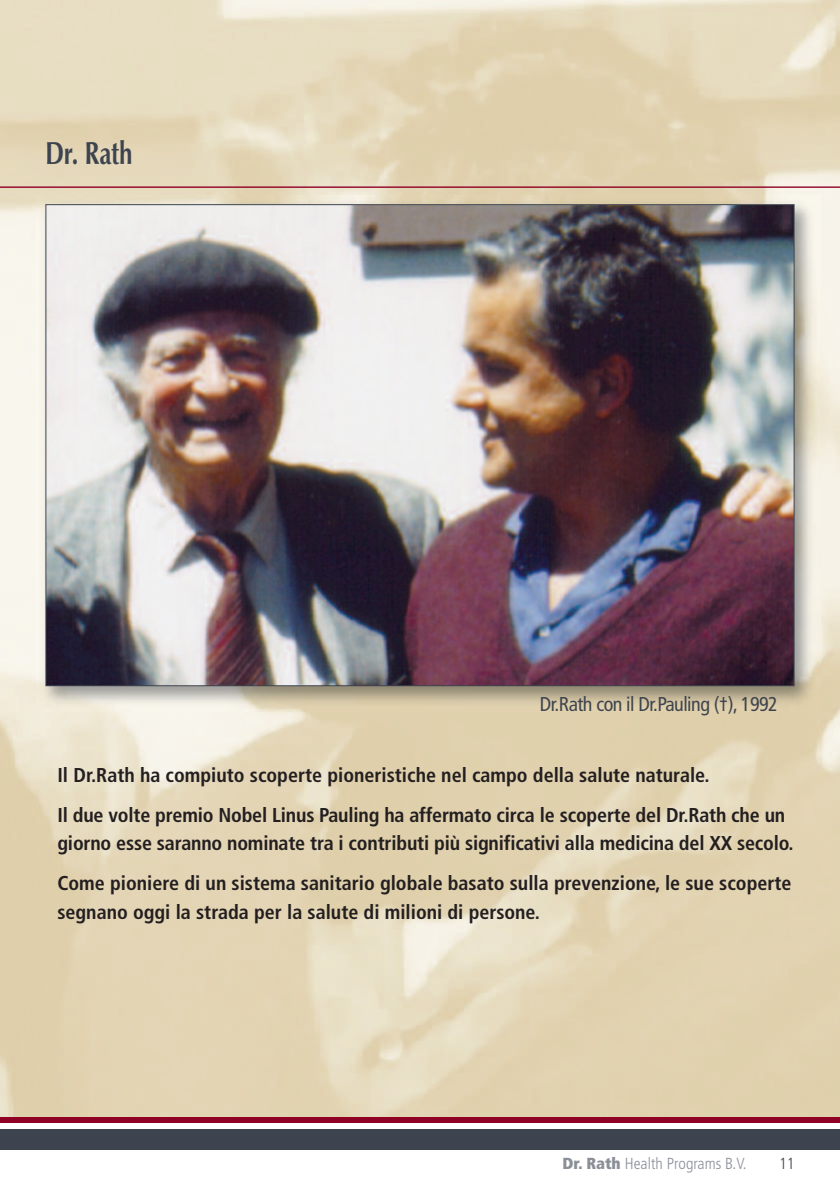
<style>
.page{position:relative;width:840px;height:1191px;background:#fff}
.page>*{position:absolute;margin:0;border:0;box-sizing:border-box;transform-origin:0 0}
.t1{font:32px "Zapf Humnst PL Bold A";color:#3e444f;scale:.75 1}
.t2{font:700 condensed 20px/39.8px "Frutiger LT";color:#231f20}
.t3{font:condensed 20px "Frutiger LT";letter-spacing:-.025em;color:#3e444f}
.t4{font:300 condensed 16px "Frutiger LT";color:#8b8f98}
.t5{font:300 condensed 16px "Frutiger LT";color:#3e444f}
.s1{font-weight:900}
</style>
<div class="page">
<div style="left:0;top:1129px;width:839px;height:21px;background:#3e444f"></div>
<div style="left:0;top:1117px;width:839px;height:5px;background:#900126"></div>
<img style="left:36px;top:196px;width:784px;height:516px">
<img style="left:47px;top:206px;width:745px;height:478px">
<hr style="left:0;top:186px;width:839px;height:2px;background:#900126">
<h1 class="t1" style="left:45px;top:134px;width:118px">Dr. Rath</h1>
<p class="t3" style="left:539px;top:695px;width:239px">Dr.Rath con il Dr.Pauling (†), 1992</p>
<p class="t2" style="left:57px;top:756px;width:729px">Il Dr.Rath ha compiuto scoperte pioneristiche nel campo della salute naturale.<br>Il due volte premio Nobel Linus Pauling ha affermato circa le scoperte del Dr.Rath che un</p>
<p class="t2" style="left:57px;top:825px;width:737px">giorno esse saranno nominate tra i contributi più significativi alla medicina del XX secolo.<br>Come pioniere di un sistema sanitario globale basato sulla prevenzione, le sue scoperte</p>
<p class="t2" style="left:57px;top:893px;width:484px">segnano oggi la strada per la salute di milioni di persone.</p>
<p class="t4" style="left:562px;top:1157px;width:185px"><span class="s1">Dr. Rath</span> Health Programs B.V.</p>
<p class="t5" style="left:778px;top:1156px;width:17px">11</p>
</div>
